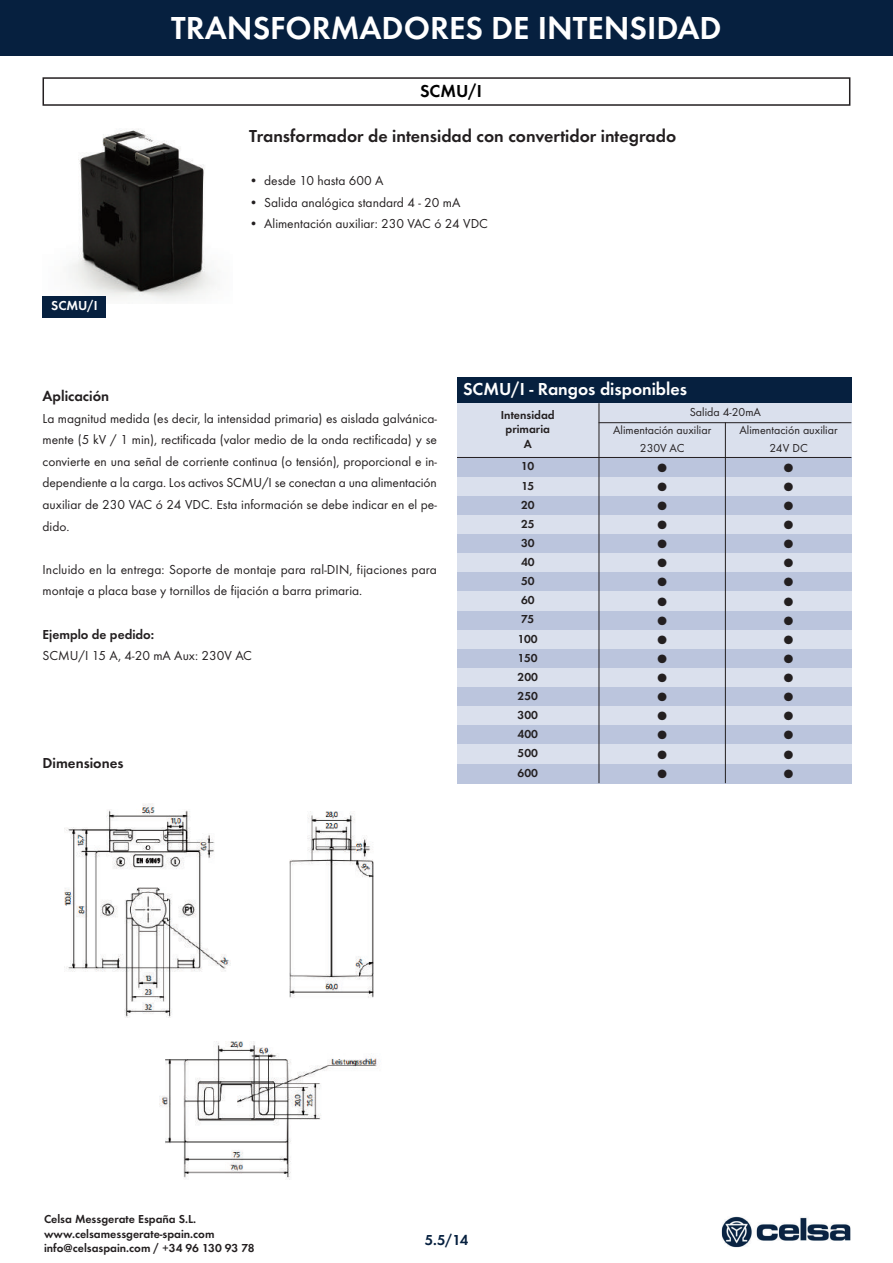
<style>
.page{position:relative;width:893px;height:1263px;background:#fff}
.page>*{position:absolute;margin:0;border:0;box-sizing:border-box;transform-origin:0 0}
.t1{font:600 33px "Futura T";color:#fff}
.t2{font:600 18px "Futura T";color:#231f20}
.t3{font:600 18px "Futura T";color:#fff}
.t4{font:600 18px "Futura T";color:#000}
.t5{font:600 15px "Futura T";color:#231f20}
.t6{font:600 15px "Futura T";color:#06203f}
.t7{font:13.5px/21.6px "Futura T";color:#231f20;text-align:justify}
.t8{font:600 13.5px "Futura T";color:#231f20}
.t9{font:600 13.5px "Futura T";color:#fff}
.t10{font:600 12px/14.4px "Futura T";color:#231f20}
.t11{font:12px/18px "Futura T";color:#231f20;text-align:center}
.t12{font:12px "Zapf Dingbats";color:#231f20}
</style>
<div class="page">
<div style="left:0;top:0;width:893px;height:55px;background:#06203f"></div>
<img style="left:722px;top:1216px;width:128px;height:31px">
<div style="left:457px;top:378px;width:394px;height:25px;background:#06203f"></div>
<div style="left:457px;top:403px;width:142px;height:54px;background:#dae0ed"></div>
<div style="left:599px;top:403px;width:252px;height:20px;background:#dae0ed"></div>
<div style="left:599px;top:423px;width:126px;height:34px;background:#dae0ed"></div>
<div style="left:725px;top:423px;width:126px;height:34px;background:#dae0ed"></div>
<div style="left:457px;top:457px;width:142px;height:20px;background:#bbc5dd"></div>
<div style="left:599px;top:457px;width:126px;height:20px;background:#bbc5dd"></div>
<div style="left:725px;top:457px;width:126px;height:20px;background:#bbc5dd"></div>
<div style="left:457px;top:477px;width:142px;height:19px;background:#dae0ed"></div>
<div style="left:599px;top:477px;width:126px;height:19px;background:#dae0ed"></div>
<div style="left:725px;top:477px;width:126px;height:19px;background:#dae0ed"></div>
<div style="left:457px;top:496px;width:142px;height:19px;background:#bbc5dd"></div>
<div style="left:599px;top:496px;width:126px;height:19px;background:#bbc5dd"></div>
<div style="left:725px;top:496px;width:126px;height:19px;background:#bbc5dd"></div>
<div style="left:457px;top:515px;width:142px;height:19px;background:#dae0ed"></div>
<div style="left:599px;top:515px;width:126px;height:19px;background:#dae0ed"></div>
<div style="left:725px;top:515px;width:126px;height:19px;background:#dae0ed"></div>
<div style="left:457px;top:534px;width:142px;height:19px;background:#bbc5dd"></div>
<div style="left:599px;top:534px;width:126px;height:19px;background:#bbc5dd"></div>
<div style="left:725px;top:534px;width:126px;height:19px;background:#bbc5dd"></div>
<div style="left:457px;top:553px;width:142px;height:20px;background:#dae0ed"></div>
<div style="left:599px;top:553px;width:126px;height:20px;background:#dae0ed"></div>
<div style="left:725px;top:553px;width:126px;height:20px;background:#dae0ed"></div>
<div style="left:457px;top:573px;width:142px;height:19px;background:#bbc5dd"></div>
<div style="left:599px;top:573px;width:126px;height:19px;background:#bbc5dd"></div>
<div style="left:725px;top:573px;width:126px;height:19px;background:#bbc5dd"></div>
<div style="left:457px;top:592px;width:142px;height:19px;background:#dae0ed"></div>
<div style="left:599px;top:592px;width:126px;height:19px;background:#dae0ed"></div>
<div style="left:725px;top:592px;width:126px;height:19px;background:#dae0ed"></div>
<div style="left:457px;top:611px;width:142px;height:19px;background:#bbc5dd"></div>
<div style="left:599px;top:611px;width:126px;height:19px;background:#bbc5dd"></div>
<div style="left:725px;top:611px;width:126px;height:19px;background:#bbc5dd"></div>
<div style="left:457px;top:630px;width:142px;height:19px;background:#dae0ed"></div>
<div style="left:599px;top:630px;width:126px;height:19px;background:#dae0ed"></div>
<div style="left:725px;top:630px;width:126px;height:19px;background:#dae0ed"></div>
<div style="left:457px;top:649px;width:142px;height:19px;background:#bbc5dd"></div>
<div style="left:599px;top:649px;width:126px;height:19px;background:#bbc5dd"></div>
<div style="left:725px;top:649px;width:126px;height:19px;background:#bbc5dd"></div>
<div style="left:457px;top:668px;width:142px;height:19px;background:#dae0ed"></div>
<div style="left:599px;top:668px;width:126px;height:19px;background:#dae0ed"></div>
<div style="left:725px;top:668px;width:126px;height:19px;background:#dae0ed"></div>
<div style="left:457px;top:687px;width:142px;height:20px;background:#bbc5dd"></div>
<div style="left:599px;top:687px;width:126px;height:20px;background:#bbc5dd"></div>
<div style="left:725px;top:687px;width:126px;height:20px;background:#bbc5dd"></div>
<div style="left:457px;top:707px;width:142px;height:19px;background:#dae0ed"></div>
<div style="left:599px;top:707px;width:126px;height:19px;background:#dae0ed"></div>
<div style="left:725px;top:707px;width:126px;height:19px;background:#dae0ed"></div>
<div style="left:457px;top:726px;width:142px;height:19px;background:#bbc5dd"></div>
<div style="left:599px;top:726px;width:126px;height:19px;background:#bbc5dd"></div>
<div style="left:725px;top:726px;width:126px;height:19px;background:#bbc5dd"></div>
<div style="left:457px;top:745px;width:142px;height:19px;background:#dae0ed"></div>
<div style="left:599px;top:745px;width:126px;height:19px;background:#dae0ed"></div>
<div style="left:725px;top:745px;width:126px;height:19px;background:#dae0ed"></div>
<div style="left:457px;top:764px;width:142px;height:19px;background:#bbc5dd"></div>
<div style="left:599px;top:764px;width:126px;height:19px;background:#bbc5dd"></div>
<div style="left:725px;top:764px;width:126px;height:19px;background:#bbc5dd"></div>
<hr style="left:599px;top:403px;width:1px;height:380px;background:#231f20">
<hr style="left:725px;top:422px;width:1px;height:361px;background:#231f20">
<hr style="left:599px;top:422px;width:252px;height:1px;background:#231f20">
<hr style="left:457px;top:457px;width:394px;height:1px;background:#231f20">
<div style="left:43px;top:77px;width:807px;height:29px;border:2px solid #231f20"></div>
<img style="left:43px;top:129px;width:176px;height:172px">
<div style="left:43px;top:297px;width:63px;height:21px;background:#06203f"></div>
<img style="left:64px;top:804px;width:166px;height:213px">
<img style="left:159px;top:1041px;width:219px;height:139px">
<img style="left:289px;top:812px;width:85px;height:186px">
<h1 class="t1" style="left:171px;top:8px;width:552px">TRANSFORMADORES DE INTENSIDAD</h1>
<h2 class="t4" style="left:420px;top:80px;width:63px">SCMU/I</h2>
<p class="t9" style="left:51px;top:298px;width:48px">SCMU/I</p>
<h2 class="t2" style="left:249px;top:125px;width:428px">Transformador de intensidad con convertidor integrado</h2>
<p class="t7" style="left:249px;top:170px;width:136px">• desde 10 hasta 600 A</p>
<p class="t7" style="left:249px;top:191px;width:213px">• Salida analógica standard 4 - 20 mA</p>
<p class="t7" style="left:249px;top:213px;width:240px">• Alimentación auxiliar: 230 VAC ó 24 VDC</p>
<p class="t5" style="left:43px;top:387px;width:68px">Aplicación</p>
<p class="t7" style="left:43px;top:407px;width:396px">La magnitud medida (es decir, la intensidad primaria) es aislada galvánica&shy;mente (5 kV / 1 min), rectificada (valor medio de la onda rectificada) y se convierte en una señal de corriente continua (o tensión), proporcional e in&shy;dependiente a la carga. Los activos SCMU/I se conectan a una alimentación auxiliar de 230 VAC ó 24 VDC. Esta información se debe indicar en el pe&shy;dido.</p>
<p class="t7" style="left:43px;top:559px;width:396px">Incluido en la entrega: Soporte de montaje para ral-DIN, fijaciones para montaje a placa base y tornillos de fijación a barra primaria.</p>
<p class="t8" style="left:43px;top:626px;width:113px">Ejemplo de pedido:</p>
<p class="t7" style="left:43px;top:645px;width:211px">SCMU/I 15 A, 4-20 mA Aux: 230V AC</p>
<p class="t5" style="left:43px;top:754px;width:83px">Dimensiones</p>
<h2 class="t3" style="left:463px;top:378px;width:226px">SCMU/I - Rangos disponibles</h2>
<p class="t10" style="left:501px;top:407px;width:55px;text-align:center">Intensidad primaria<br>A</p>
<p class="t11" style="left:690px;top:403px;width:73px">Salida 4-20mA</p>
<p class="t11" style="left:613px;top:421px;width:100px">Alimentación auxiliar</p>
<p class="t11" style="left:640px;top:439px;width:46px">230V AC</p>
<p class="t11" style="left:739px;top:421px;width:100px">Alimentación auxiliar<br>24V DC</p>
<p class="t10" style="left:521px;top:459px;width:15px">10</p>
<p class="t12" style="left:657px;top:462px;width:11px">●</p>
<p class="t12" style="left:784px;top:462px;width:11px">●</p>
<p class="t10" style="left:521px;top:478px;width:14px">15</p>
<p class="t12" style="left:657px;top:481px;width:11px">●</p>
<p class="t12" style="left:784px;top:481px;width:11px">●</p>
<p class="t10" style="left:521px;top:497px;width:15px">20</p>
<p class="t12" style="left:657px;top:500px;width:11px">●</p>
<p class="t12" style="left:784px;top:500px;width:11px">●</p>
<p class="t10" style="left:521px;top:516px;width:15px">25</p>
<p class="t12" style="left:657px;top:519px;width:11px">●</p>
<p class="t12" style="left:784px;top:519px;width:11px">●</p>
<p class="t10" style="left:521px;top:536px;width:15px">30</p>
<p class="t12" style="left:657px;top:538px;width:11px">●</p>
<p class="t12" style="left:784px;top:538px;width:11px">●</p>
<p class="t10" style="left:521px;top:555px;width:15px">40</p>
<p class="t12" style="left:657px;top:557px;width:11px">●</p>
<p class="t12" style="left:784px;top:557px;width:11px">●</p>
<p class="t10" style="left:521px;top:574px;width:15px">50</p>
<p class="t12" style="left:657px;top:576px;width:11px">●</p>
<p class="t12" style="left:784px;top:576px;width:11px">●</p>
<p class="t10" style="left:521px;top:593px;width:15px">60</p>
<p class="t12" style="left:657px;top:596px;width:11px">●</p>
<p class="t12" style="left:784px;top:596px;width:11px">●</p>
<p class="t10" style="left:521px;top:612px;width:15px">75</p>
<p class="t12" style="left:657px;top:615px;width:11px">●</p>
<p class="t12" style="left:784px;top:615px;width:11px">●</p>
<p class="t10" style="left:518px;top:631px;width:21px">100</p>
<p class="t12" style="left:657px;top:634px;width:11px">●</p>
<p class="t12" style="left:784px;top:634px;width:11px">●</p>
<p class="t10" style="left:518px;top:650px;width:21px">150</p>
<p class="t12" style="left:657px;top:653px;width:11px">●</p>
<p class="t12" style="left:784px;top:653px;width:11px">●</p>
<p class="t10" style="left:518px;top:670px;width:22px">200</p>
<p class="t12" style="left:657px;top:672px;width:11px">●</p>
<p class="t12" style="left:784px;top:672px;width:11px">●</p>
<p class="t10" style="left:518px;top:689px;width:22px">250</p>
<p class="t12" style="left:657px;top:691px;width:11px">●</p>
<p class="t12" style="left:784px;top:691px;width:11px">●</p>
<p class="t10" style="left:518px;top:708px;width:22px">300</p>
<p class="t12" style="left:657px;top:710px;width:11px">●</p>
<p class="t12" style="left:784px;top:710px;width:11px">●</p>
<p class="t10" style="left:518px;top:727px;width:22px">400</p>
<p class="t12" style="left:657px;top:730px;width:11px">●</p>
<p class="t12" style="left:784px;top:730px;width:11px">●</p>
<p class="t10" style="left:518px;top:746px;width:22px">500</p>
<p class="t12" style="left:657px;top:749px;width:11px">●</p>
<p class="t12" style="left:784px;top:749px;width:11px">●</p>
<p class="t10" style="left:518px;top:765px;width:22px">600</p>
<p class="t12" style="left:657px;top:768px;width:11px">●</p>
<p class="t12" style="left:784px;top:768px;width:11px">●</p>
<p class="t10" style="left:44px;top:1212px;width:212px">Celsa Messgerate España S.L. www.celsamessgerate-spain.com info@celsaspain.com / +34 96 130 93 78</p>
<p class="t6" style="left:425px;top:1231px;width:45px">5.5/14</p>
</div>
